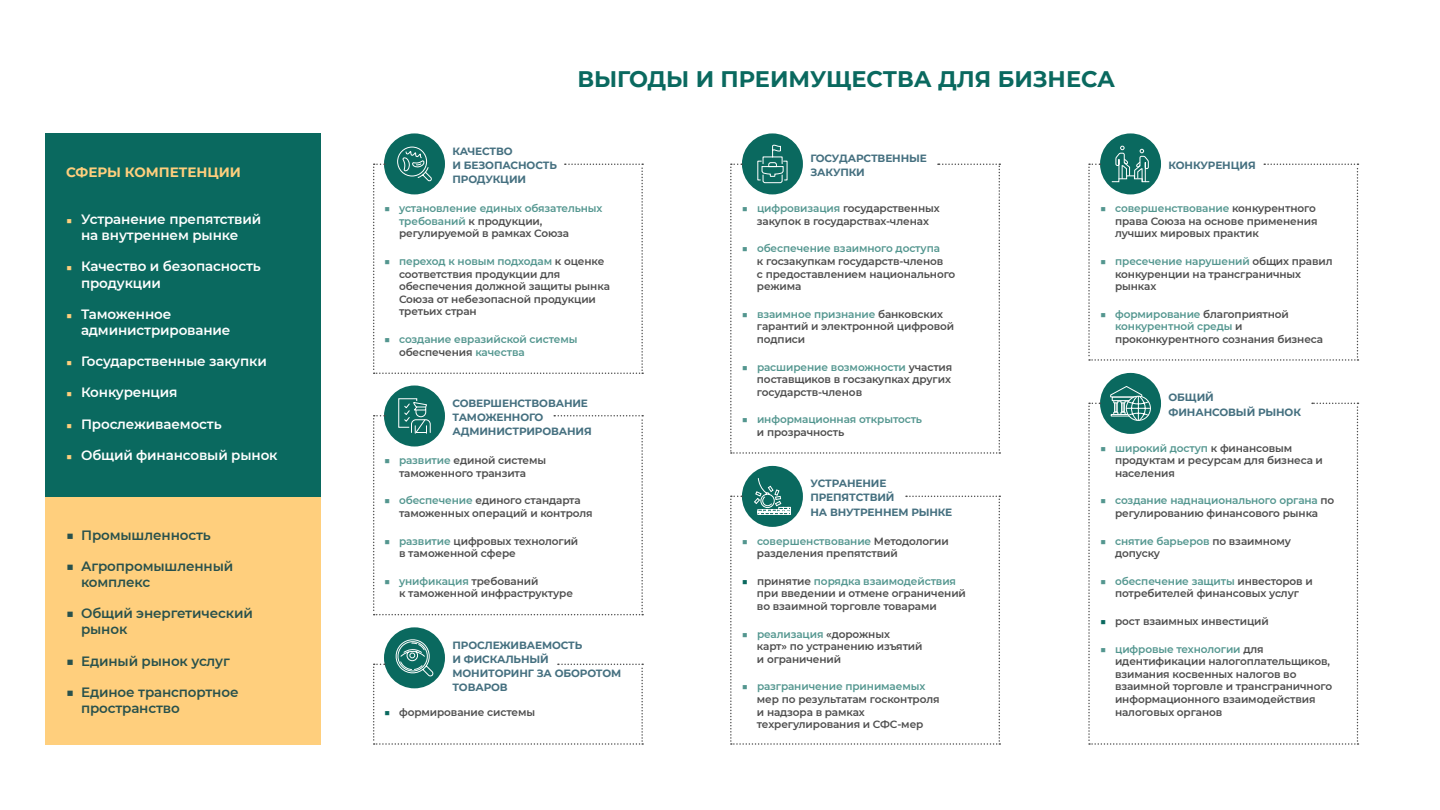
<style>
.page{position:relative;width:1440px;height:810px;background:#fff}
.page>*{position:absolute;margin:0;border:0;box-sizing:border-box;transform-origin:0 0}
.t1{font:700 22.5px "Montserrat";color:#0a695f}
.t2{font:600 13.5px/16.2px "Montserrat";letter-spacing:-.01em;color:#fff}
.t3{font:600 13.5px/16.2px "Montserrat";letter-spacing:-.01em;color:#28514c}
.t4{font:700 13.5px "Montserrat";color:#ffcf7d}
.t5{font:600 10.5px/12.6px "Montserrat";letter-spacing:-.01em;color:#4d4d4d}
.t6{font:600 10.5px/12.6px "Montserrat";letter-spacing:-.01em;color:#53968f}
.bullit_yel{font:700 10.5px/14.2px "Montserrat";letter-spacing:-.01em;color:#457080}
.s1{font-size:10.5px;color:#ffcf7d}
.s2{color:#4d4d4d}
.s3{color:#53968f}
.s4{color:#0a695f}
</style>
<div class="page">
<div style="left:45px;top:133px;width:276px;height:364px;background:#0a695f"></div>
<div style="left:45px;top:497px;width:276px;height:248px;background:#ffcf7d"></div>
<div style="left:742px;top:466px;width:61px;height:61px;background:#0a695f;border-radius:50%"></div>
<div style="left:384px;top:133px;width:61px;height:61px;background:#0a695f;border-radius:50%"></div>
<div style="left:742px;top:133px;width:61px;height:61px;background:#0a695f;border-radius:50%"></div>
<div style="left:1100px;top:133px;width:61px;height:61px;background:#0a695f;border-radius:50%"></div>
<div style="left:384px;top:386px;width:61px;height:61px;background:#0a695f;border-radius:50%"></div>
<div style="left:384px;top:627px;width:61px;height:61px;background:#0a695f;border-radius:50%"></div>
<div style="left:1100px;top:373px;width:61px;height:61px;background:#0a695f;border-radius:50%"></div>
<svg style="left:373px;top:398px;width:270px;height:217px"></svg>
<svg style="left:373px;top:637px;width:270px;height:108px"></svg>
<svg style="left:1088px;top:146px;width:270px;height:215px"></svg>
<svg style="left:1088px;top:386px;width:270px;height:359px"></svg>
<svg style="left:730px;top:144px;width:270px;height:310px"></svg>
<svg style="left:730px;top:477px;width:270px;height:268px"></svg>
<svg style="left:373px;top:146px;width:270px;height:228px"></svg>
<p class="t4" style="left:66px;top:163px;width:177px">СФЕРЫ КОМПЕТЕНЦИИ</p>
<p class="t2" style="left:66px;top:210px;width:197px;text-align:center"><span class="s1">■</span> Устранение препятствий на внутреннем рынке</p>
<p class="t2" style="left:81px;top:258px;width:181px;text-indent:-15px"><span class="s1">■</span> Качество и безопасность продукции</p>
<p class="t2" style="left:81px;top:305px;width:151px;text-indent:-15px"><span class="s1">■</span> Таможенное администрирование</p>
<p class="t2" style="left:66px;top:353px;width:202px"><span class="s1">■</span> Государственные закупки</p>
<p class="t2" style="left:66px;top:384px;width:113px"><span class="s1">■</span> Конкуренция</p>
<p class="t2" style="left:66px;top:415px;width:157px"><span class="s1">■</span> Прослеживаемость</p>
<p class="t2" style="left:66px;top:446px;width:213px"><span class="s1">■</span> Общий финансовый рынок</p>
<p class="t3" style="left:66px;top:526px;width:146px">■ Промышленность</p>
<p class="t3" style="left:81px;top:557px;width:154px;text-indent:-15px">■ Агропромышленный комплекс</p>
<p class="t3" style="left:81px;top:605px;width:173px;text-indent:-15px">■ Общий энергетический рынок</p>
<p class="t3" style="left:66px;top:652px;width:165px">■ Единый рынок услуг</p>
<p class="t3" style="left:81px;top:683px;width:159px;text-indent:-15px">■ Единое транспортное пространство</p>
<p class="t1" style="left:577px;top:63px;width:539px">ВЫГОДЫ И ПРЕИМУЩЕСТВА ДЛЯ БИЗНЕСА</p>
<p class="bullit_yel" style="left:452px;top:143px;width:106px">КАЧЕСТВО<br>И БЕЗОПАСНОСТЬ<br>ПРОДУКЦИИ</p>
<p class="bullit_yel" style="left:810px;top:151px;width:118px">ГОСУДАРСТВЕННЫЕ<br>ЗАКУПКИ</p>
<p class="bullit_yel" style="left:1169px;top:158px;width:89px">КОНКУРЕНЦИЯ</p>
<p class="t6" style="left:399px;top:202px;width:205px;text-indent:-15px">■ установление единых обязательных требований <span class="s2">к продукции, регулируемой в рамках Союза</span></p>
<p class="t5" style="left:399px;top:254px;width:212px;text-indent:-15px"><span class="s3">■ переход к новым подходам</span> к оценке соответствия продукции для обеспечения должной защиты рынка<br>Союза от небезопасной продукции третьих стран</p>
<p class="t6" style="left:399px;top:332px;width:180px;text-indent:-15px">■ создание евразийской системы <span class="s2">обеспечения</span> качества</p>
<p class="bullit_yel" style="left:452px;top:395px;width:137px">СОВЕРШЕНСТВОВАНИЕ</p>
<p class="bullit_yel" style="left:452px;top:410px;width:141px">ТАМОЖЕННОГО<br>АДМИНИСТРИРОВАНИЯ</p>
<p class="t5" style="left:384px;top:454px;width:164px;text-align:center"><span class="s3">■ развитие</span> единой системы таможенного транзита</p>
<p class="t5" style="left:399px;top:494px;width:195px;text-indent:-15px"><span class="s3">■ обеспечение</span> единого стандарта таможенных операций и контроля</p>
<p class="t5" style="left:399px;top:534px;width:181px;text-indent:-15px"><span class="s3">■ развитие</span> цифровых технологий в таможенной сфере</p>
<p class="t5" style="left:399px;top:574px;width:176px;text-indent:-15px"><span class="s3">■ унификация</span> требований<br>к таможенной инфраструктуре</p>
<p class="bullit_yel" style="left:452px;top:637px;width:170px">ПРОСЛЕЖИВАЕМОСТЬ<br>И ФИСКАЛЬНЫЙ<br>МОНИТОРИНГ ЗА ОБОРОТОМ<br>ТОВАРОВ</p>
<p class="t5" style="left:384px;top:705px;width:153px"><span class="s4">■</span> формирование системы</p>
<p class="t5" style="left:742px;top:202px;width:199px;text-align:center"><span class="s3">■ цифровизация</span> государственных закупок в государствах-членах</p>
<p class="t5" style="left:757px;top:242px;width:200px;text-indent:-15px"><span class="s3">■ обеспечение взаимного доступа<br></span>к госзакупкам государств-членов<br>с предоставлением национального режима</p>
<p class="t5" style="left:757px;top:307px;width:199px;text-indent:-15px"><span class="s3">■ взаимное признание</span> банковских гарантий и электронной цифровой подписи</p>
<p class="t5" style="left:757px;top:360px;width:197px;text-indent:-15px"><span class="s3">■ расширение возможности</span> участия поставщиков в госзакупках других государств-членов</p>
<p class="t6" style="left:757px;top:413px;width:167px;text-indent:-15px">■ информационная открытость <span class="s2">и прозрачность</span></p>
<p class="bullit_yel" style="left:810px;top:476px;width:143px">УСТРАНЕНИЕ<br>ПРЕПЯТСТВИЙ<br>НА ВНУТРЕННЕМ РЫНКЕ</p>
<p class="t5" style="left:757px;top:534px;width:193px;text-indent:-15px"><span class="s3">■ совершенствование</span> Методологии разделения препятствий</p>
<p class="t5" style="left:757px;top:574px;width:211px;text-indent:-15px"><span class="s4">■</span> принятие <span class="s3">порядка взаимодействия </span>при введении и отмене ограничений во взаимной торговле товарами</p>
<p class="t5" style="left:757px;top:627px;width:167px;text-indent:-15px"><span class="s3">■ реализация</span> «дорожных карт» по устранению изъятий и ограничений</p>
<p class="t5" style="left:757px;top:680px;width:184px;text-indent:-15px"><span class="s3">■ разграничение принимаемых </span>мер по результатам госконтроля и надзора в рамках техрегулирования и СФС-мер</p>
<p class="t5" style="left:1115px;top:202px;width:204px;text-indent:-15px"><span class="s3">■ совершенствование</span> конкурентного права Союза на основе применения лучших мировых практик</p>
<p class="t5" style="left:1115px;top:254px;width:219px;text-indent:-15px"><span class="s3">■ пресечение нарушений</span> общих правил конкуренции на трансграничных рынках</p>
<p class="t5" style="left:1115px;top:307px;width:210px;text-indent:-15px"><span class="s3">■ формирование</span> благоприятной <span class="s3">конкурентной среды</span> и проконкурентного сознания бизнеса</p>
<p class="bullit_yel" style="left:1169px;top:390px;width:134px">ОБЩИЙ<br>ФИНАНСОВЫЙ РЫНОК</p>
<p class="t5" style="left:1115px;top:441px;width:209px;text-indent:-15px"><span class="s3">■ широкий доступ</span> к финансовым продуктам и ресурсам для бизнеса и населения</p>
<p class="t6" style="left:1100px;top:494px;width:236px;text-align:center">■ создание наднационального органа <span class="s2">по регулированию финансового рынка</span></p>
<p class="t5" style="left:1115px;top:534px;width:178px;text-indent:-15px"><span class="s3">■ снятие барьеров</span> по взаимному допуску</p>
<p class="t5" style="left:1100px;top:574px;width:214px;text-align:center"><span class="s3">■ обеспечение защиты</span> инвесторов и потребителей финансовых услуг</p>
<p class="t5" style="left:1100px;top:614px;width:170px"><span class="s4">■</span> рост взаимных инвестиций</p>
<p class="t5" style="left:1115px;top:642px;width:219px;text-indent:-15px"><span class="s3">■ цифровые технологии</span> для идентификации налогоплательщиков, взимания косвенных налогов во взаимной торговле и трансграничного информационного взаимодействия налоговых органов</p>
</div>
